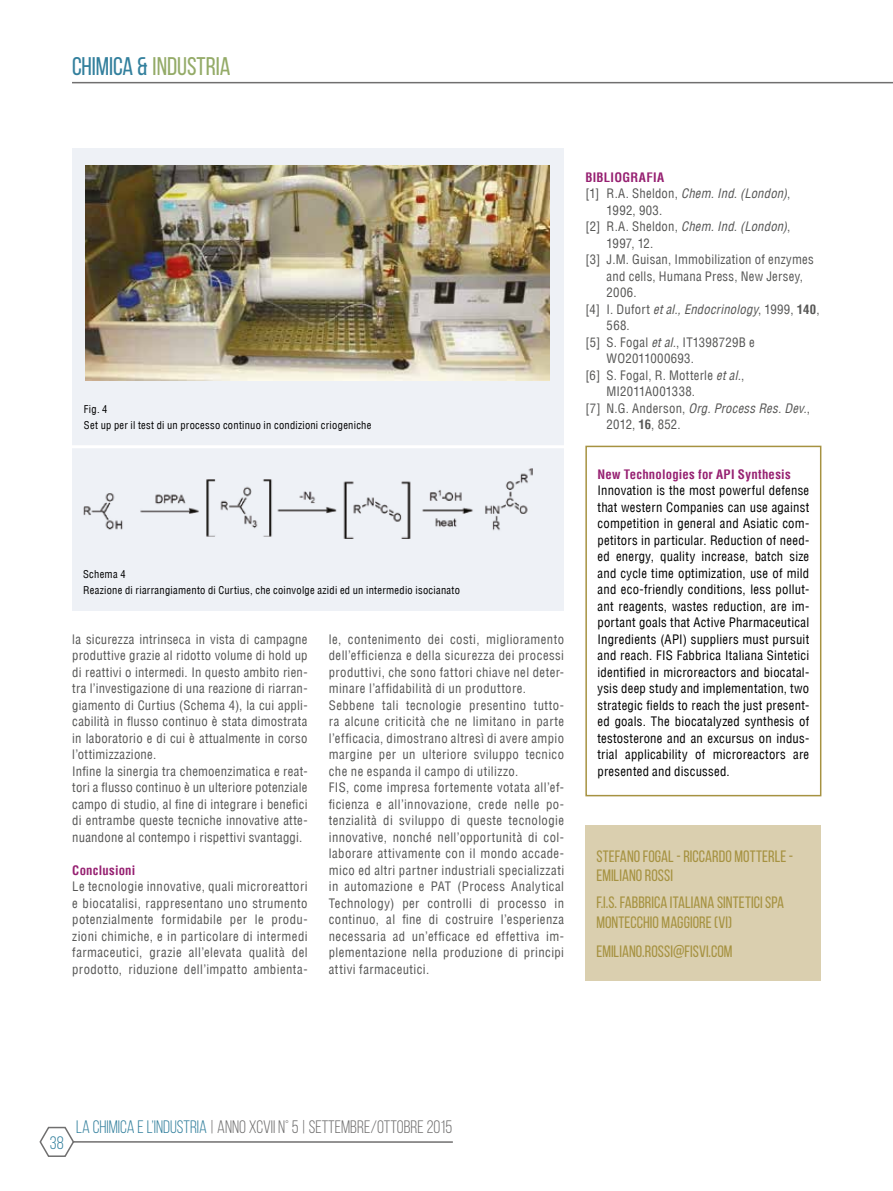
<style>
.page{position:relative;width:893px;height:1191px;background:#fff}
.page>*{position:absolute;margin:0;border:0;box-sizing:border-box;transform-origin:0 0}
.t1{font:25.5px "Bebas Neue";color:#94ab68}
.t2{font:18px "Bebas Neue";color:#706f6f}
.t3{font:18px "Bebas Neue";color:#33809d}
.t4{font:16.5px/19.8px "Bebas Neue";letter-spacing:.005em;color:#a69241}
.t5{font:condensed 12.75px/16.5px "Helvetica LT";letter-spacing:.03em;color:#575756}
.t6{font:condensed 12.75px/16.5px "Helvetica LT";letter-spacing:.02em;color:#000;text-align:justify}
.t7{font:italic condensed 12.75px "Helvetica LT";letter-spacing:.015em;color:#575756}
.t8{font:700 condensed 12.75px "Helvetica LT";letter-spacing:.02em;color:#962071}
.t9{font:condensed 10.5px/16.5px "Helvetica LT";letter-spacing:.025em;color:#000}
.s1{color:#33809d}
.s2{font-style:normal}
.s3{font-weight:700;font-style:normal}
.s4{font-style:italic}
.s5{font-weight:700}
</style>
<div class="page">
<svg style="left:39px;top:1126px;width:414px;height:31px"></svg>
<hr style="left:72px;top:82px;width:821px;height:1px;background:#706f6f">
<div style="left:586px;top:825px;width:235px;height:155px;background:#dacfaf"></div>
<div style="left:585px;top:446px;width:236px;height:350px;border:2px solid #a69241"></div>
<div style="left:72px;top:149px;width:492px;height:462px;background:#eef1f6"></div>
<img style="left:83px;top:468px;width:449px;height:70px">
<img style="left:85px;top:166px;width:464px;height:215px">
<hr style="left:53px;top:445px;width:523px;height:3px;background:#fff">
<h1 class="t1" style="left:72px;top:52px;width:160px"><span class="s1">CHIMICA &amp;</span> INDUSTRIA</h1>
<p class="t9" style="left:84px;top:400px;width:289px">Fig. 4<br>Set up per il test di un processo continuo in condizioni criogeniche</p>
<p class="t9" style="left:83px;top:565px;width:378px">Schema 4<br>Reazione di riarrangiamento di Curtius, che coinvolge azidi ed un intermedio isocianato</p>
<p class="t5" style="left:72px;top:631px;width:237px">la sicurezza intrinseca in vista di campagne produttive grazie al ridotto volume di hold up di reattivi o intermedi. In questo ambito rien&shy;tra l’investigazione di una reazione di riarran&shy;giamento di Curtius (Schema 4), la cui appli&shy;cabilità in flusso continuo è stata dimostrata in laboratorio e di cui è attualmente in corso l’ottimizzazione.<br>Infine la sinergia tra chemoenzimatica e reat&shy;tori a flusso continuo è un ulteriore potenziale campo di studio, al fine di integrare i benefici di entrambe queste tecniche innovative atte&shy;nuandone al contempo i rispettivi svantaggi.</p>
<p class="t8" style="left:72px;top:862px;width:65px">Conclusioni</p>
<p class="t5" style="left:72px;top:878px;width:237px;text-align:justify">Le tecnologie innovative, quali microreattori e biocatalisi, rappresentano uno strumento potenzialmente formidabile per le produ&shy;zioni chimiche, e in particolare di intermedi farmaceutici, grazie all’elevata qualità del prodotto, riduzione dell’impatto ambienta-</p>
<p class="t5" style="left:329px;top:631px;width:237px">le, contenimento dei costi, miglioramento dell’efficienza e della sicurezza dei processi produttivi, che sono fattori chiave nel deter&shy;minare l’affidabilità di un produttore.<br>Sebbene tali tecnologie presentino tutto&shy;ra alcune criticità che ne limitano in parte l’efficacia, dimostrano altresì di avere ampio margine per un ulteriore sviluppo tecnico che ne espanda il campo di utilizzo.<br>FIS, come impresa fortemente votata all’ef&shy;ficienza e all’innovazione, crede nelle po&shy;tenzialità di sviluppo di queste tecnologie innovative, nonché nell’opportunità di col&shy;laborare attivamente con il mondo accade&shy;mico ed altri partner industriali specializzati in automazione e PAT (Process Analytical Technology) per controlli di processo in continuo, al fine di costruire l’esperienza necessaria ad un’efficace ed effettiva im&shy;plementazione nella produzione di principi attivi farmaceutici.</p>
<p class="t8" style="left:585px;top:169px;width:80px">BIBLIOGRAFIA</p>
<p class="t7" style="left:585px;top:185px;width:206px"><span class="s2">[1] R.A. Sheldon,</span> Chem. Ind. (London)<span class="s2">,</span></p>
<p class="t5" style="left:607px;top:201px;width:57px">1992, 903.</p>
<p class="t7" style="left:585px;top:218px;width:206px"><span class="s2">[2] R.A. Sheldon,</span> Chem. Ind. (London)<span class="s2">,</span></p>
<p class="t5" style="left:607px;top:234px;width:48px">1997, 12.</p>
<p class="t5" style="left:585px;top:251px;width:230px">[3] J.M. Guisan, Immobilization of enzymes</p>
<p class="t5" style="left:607px;top:267px;width:198px">and cells, Humana Press, New Jersey,</p>
<p class="t5" style="left:607px;top:284px;width:31px">2006.</p>
<p class="t7" style="left:585px;top:301px;width:236px"><span class="s2">[4] I. Dufort</span> et al., Endocrinology<span class="s2">, 1999,</span> <span class="s3">140</span><span class="s2">,</span></p>
<p class="t5" style="left:607px;top:317px;width:25px">568.</p>
<p class="t5" style="left:585px;top:333px;width:171px">[5] S. Fogal <span class="s4">et al.</span>, IT1398729B e</p>
<p class="t5" style="left:607px;top:350px;width:89px">WO2011000693.</p>
<p class="t5" style="left:585px;top:366px;width:160px">[6] S. Fogal, R. Motterle <span class="s4">et al.</span>,</p>
<p class="t5" style="left:607px;top:383px;width:90px">MI2011A001338.</p>
<p class="t7" style="left:585px;top:400px;width:226px"><span class="s2">[7] N.G. Anderson,</span> Org. Process Res. Dev.<span class="s2">,</span></p>
<p class="t5" style="left:607px;top:416px;width:76px">2012, <span class="s5">16</span>, 852.</p>
<p class="t8" style="left:597px;top:466px;width:195px">New Technologies for API Synthesis</p>
<p class="t6" style="left:597px;top:482px;width:213px">Innovation is the most powerful defense that western Companies can use against competition in general and Asiatic com&shy;petitors in particular. Reduction of need&shy;ed energy, quality increase, batch size and cycle time optimization, use of mild and eco-friendly conditions, less pollut&shy;ant reagents, wastes reduction, are im&shy;portant goals that Active Pharmaceutical Ingredients (API) suppliers must pursuit and reach. FIS Fabbrica Italiana Sintetici identified in microreactors and biocatal&shy;ysis deep study and implementation, two strategic fields to reach the just present&shy;ed goals. The biocatalyzed synthesis of testosterone and an excursus on indus&shy;trial applicability of microreactors are presented and discussed.</p>
<p class="t4" style="left:596px;top:846px;width:198px">STEFANO FOGAL - RICCARDO MOTTERLE -<br>EMILIANO ROSSI</p>
<p class="t4" style="left:596px;top:892px;width:189px">F.I.S. FABBRICA ITALIANA SINTETICI SPA<br>MONTECCHIO MAGGIORE (VI)</p>
<p class="t4" style="left:596px;top:941px;width:138px">EMILIANO.ROSSI@FISVI.COM</p>
<h2 class="t3" style="left:50px;top:1133px;width:15px">38</h2>
<h2 class="t2" style="left:76px;top:1117px;width:378px"><span class="s1">LA CHIMICA E L’INDUSTRIA</span> | ANNO XCVII N° 5 | SETTEMBRE/OTTOBRE 2015</h2>
</div>
